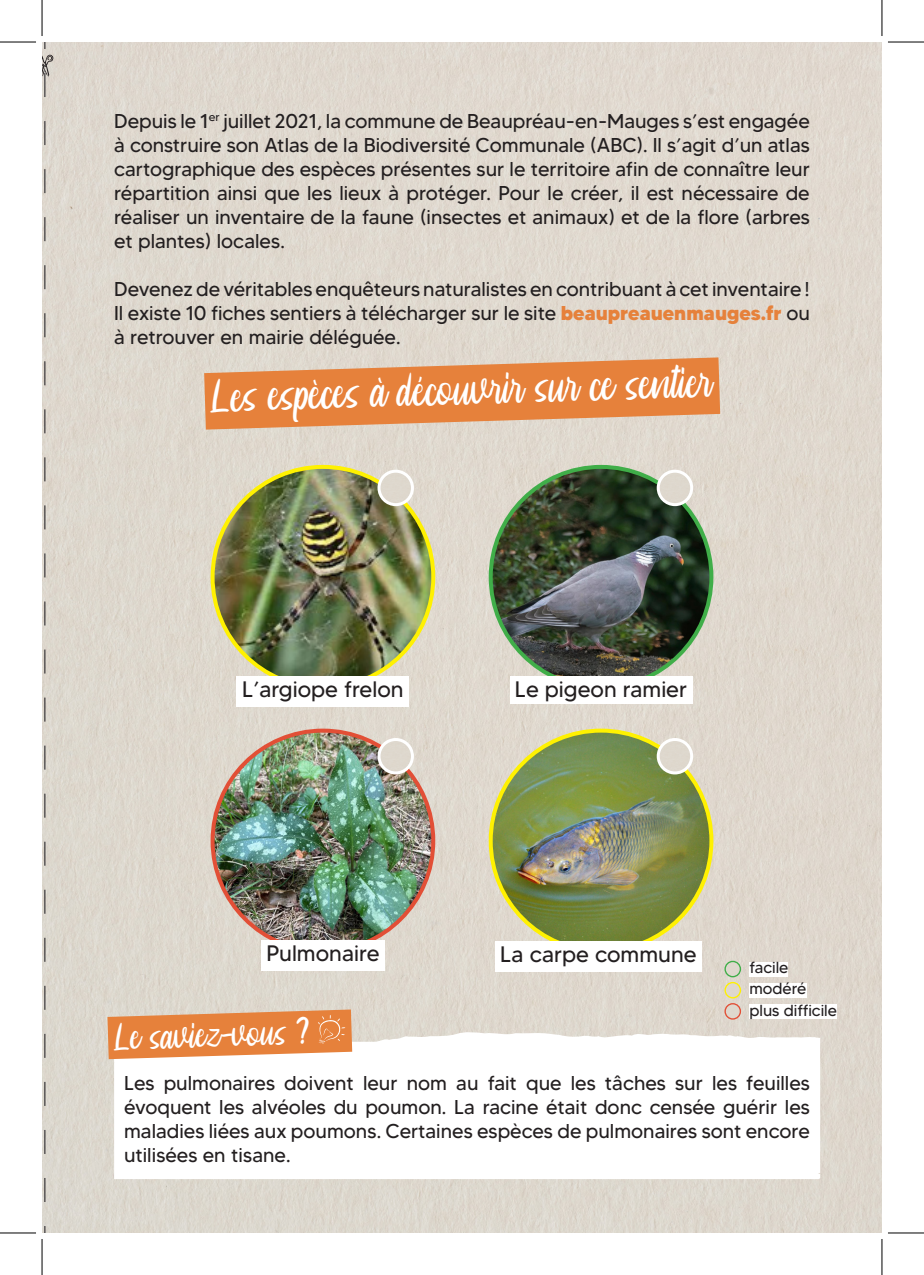
<style>
.page{position:relative;width:924px;height:1275px;background:#fff}
.page>*{position:absolute;margin:0;border:0;box-sizing:border-box;transform-origin:0 0}
.t1{font:44px "Broderick";color:#fff}
.t2{font:36px "Broderick";color:#fff}
.t3{font:22.4px "MADETOMMY";color:#231f20}
.t4{font:20px/24px "MADETOMMY";color:#231f20;text-align:justify}
.t5{font:16px "MADETOMMY";color:#231f20}
.s1{font-weight:800;color:#e6813b}
</style>
<div class="page">
<div style="left:54px;top:42px;width:827px;height:1191px;background:#dfd8ce"></div>
<svg style="left:204px;top:357px;width:515px;height:72px"></svg>
<svg style="left:42px;top:42px;width:12px;height:1191px"></svg>
<img style="left:212px;top:730px;width:221px;height:221px;border-radius:110px">
<div style="left:261px;top:940px;width:123px;height:30px;background:#fff"></div>
<img style="left:379px;top:739px;width:33px;height:34px;border-radius:17px">
<div style="left:377px;top:738px;width:37px;height:36px;border:3px solid #fff;border-radius:50%"></div>
<img style="left:490px;top:730px;width:221px;height:216px">
<div style="left:495px;top:941px;width:206px;height:30px;background:#fff"></div>
<img style="left:658px;top:739px;width:33px;height:34px;border-radius:17px">
<div style="left:656px;top:738px;width:36px;height:36px;border:3px solid #fff;border-radius:50%"></div>
<img style="left:212px;top:467px;width:221px;height:220px;border-radius:110px">
<div style="left:237px;top:676px;width:172px;height:30px;background:#fff"></div>
<img style="left:379px;top:471px;width:33px;height:33px;border-radius:17px">
<div style="left:377px;top:470px;width:37px;height:36px;border:3px solid #fff;border-radius:50%"></div>
<img style="left:490px;top:467px;width:221px;height:209px">
<div style="left:509px;top:676px;width:183px;height:28px;background:#fff"></div>
<img style="left:658px;top:471px;width:33px;height:33px;border-radius:17px">
<div style="left:656px;top:470px;width:36px;height:36px;border:3px solid #fff;border-radius:50%"></div>
<svg style="left:114px;top:1031px;width:705px;height:148px"></svg>
<svg style="left:107px;top:1009px;width:245px;height:50px"></svg>
<img style="left:724px;top:961px;width:16px;height:15px;border-radius:8px">
<div style="left:724px;top:960px;width:16px;height:17px;border:1px solid #40ae49;border-radius:50%"></div>
<div style="left:749px;top:962px;width:39px;height:14px;background:#fff"></div>
<img style="left:724px;top:982px;width:16px;height:15px;border-radius:8px">
<div style="left:724px;top:982px;width:16px;height:16px;border:1px solid #fff101;border-radius:50%"></div>
<div style="left:749px;top:983px;width:57px;height:14px;background:#fff"></div>
<img style="left:724px;top:1003px;width:16px;height:16px;border-radius:8px">
<div style="left:724px;top:1003px;width:16px;height:16px;border:1px solid #e24f36;border-radius:50%"></div>
<div style="left:749px;top:1004px;width:87px;height:14px;background:#fff"></div>
<hr style="left:0;top:42px;width:36px;height:1px;background:#000">
<hr style="left:887px;top:42px;width:36px;height:1px;background:#000">
<hr style="left:0;top:1232px;width:36px;height:1px;background:#000">
<hr style="left:887px;top:1232px;width:36px;height:1px;background:#000">
<hr style="left:42px;top:0;width:1px;height:36px;background:#000">
<hr style="left:42px;top:1239px;width:1px;height:36px;background:#000">
<hr style="left:881px;top:0;width:1px;height:36px;background:#000">
<hr style="left:881px;top:1239px;width:1px;height:36px;background:#000">
<p class="t4" style="left:114px;top:109px;width:697px">Depuis le 1<sup>er</sup> juillet 2021, la commune de Beaupréau-en-Mauges s’est engagée à construire son Atlas de la Biodiversité Communale (ABC). Il s’agit d’un atlas cartographique des espèces présentes sur le territoire afin de connaître leur répartition ainsi que les lieux à protéger. Pour le créer, il est nécessaire de réaliser un inventaire de la faune (insectes et animaux) et de la flore (arbres et plantes) locales.</p>
<p class="t4" style="left:114px;top:277px;width:697px">Devenez de véritables enquêteurs naturalistes en contribuant à cet inventaire !<br>Il existe 10 fiches sentiers à télécharger sur le site <span class="s1">beaupreauenmauges.fr</span> ou à retrouver en mairie déléguée.</p>
<p class="t1" style="left:210px;top:373px;width:503px;rotate:-2deg">Les espèces à découvrir sur ce sentier</p>
<p class="t3" style="left:242px;top:675px;width:163px">L’argiope frelon</p>
<p class="t3" style="left:514px;top:675px;width:174px">Le pigeon ramier</p>
<p class="t3" style="left:266px;top:939px;width:115px">Pulmonaire</p>
<p class="t3" style="left:500px;top:940px;width:198px">La carpe commune</p>
<p class="t2" style="left:113px;top:1017px;width:196px;rotate:-2deg">Le saviez-vous ?</p>
<p class="t5" style="left:749px;top:957px;width:40px">facile</p>
<p class="t5" style="left:749px;top:979px;width:58px">modéré</p>
<p class="t5" style="left:749px;top:1000px;width:89px">plus difficile</p>
<p class="t4" style="left:124px;top:1070px;width:687px">Les pulmonaires doivent leur nom au fait que les tâches sur les feuilles évoquent les alvéoles du poumon. La racine était donc censée guérir les maladies liées aux poumons. Certaines espèces de pulmonaires sont encore utilisées en tisane.</p>
</div>
